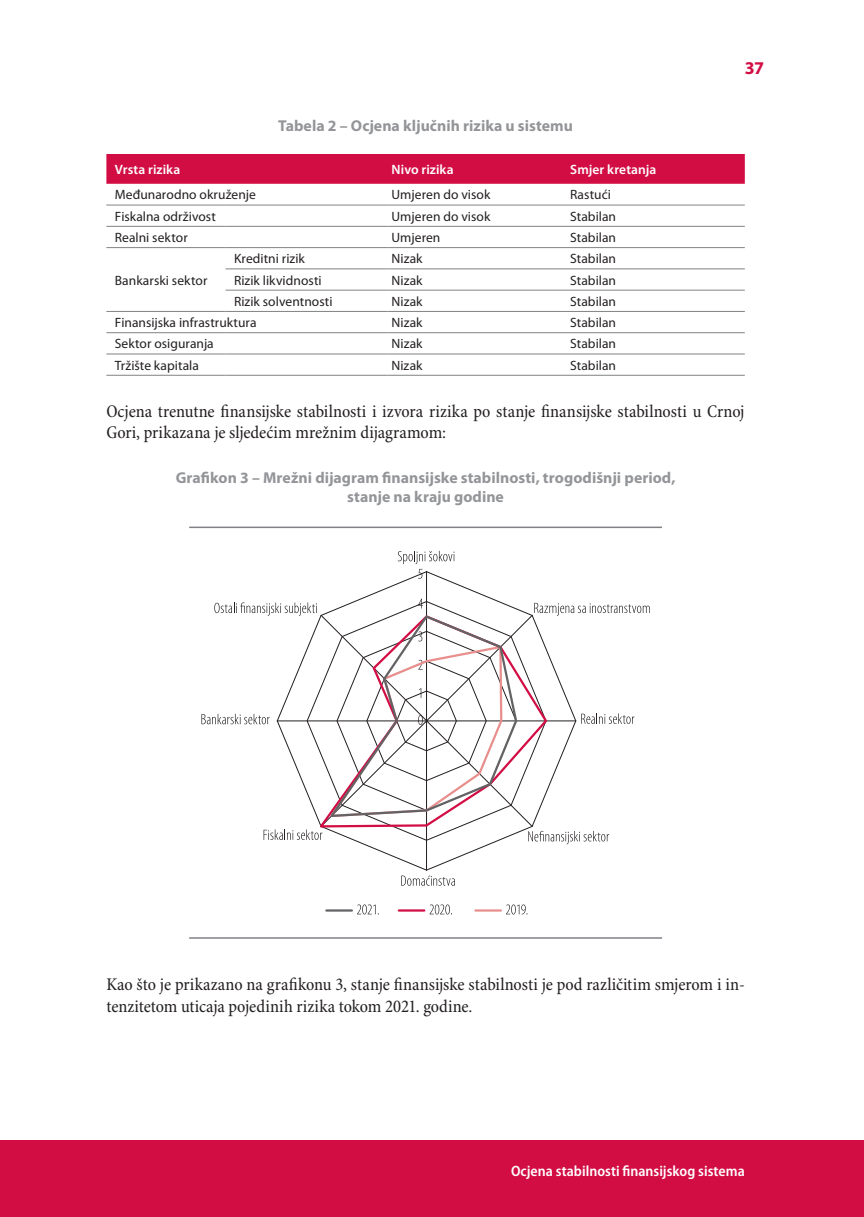
<style>
.page{position:relative;width:864px;height:1217px;background:#fff}
.page>*{position:absolute;margin:0;border:0;box-sizing:border-box;transform-origin:0 0}
.t1{font:condensed 18px/21.6px "Minion Pro";letter-spacing:-.005em;color:#231f20}
.t2{font:700 18px "Myriad Pro";color:#d20d44}
.t3{font:700 15.75px/18.9px "Myriad Pro";color:#939598;text-align:center}
.t4{font:600 semi-condensed 15px "Myriad Pro";color:#fff}
.t5{font:13.5px "Myriad Pro";letter-spacing:.005em;color:#231f20}
.t6{font:600 13.5px "Myriad Pro";letter-spacing:.005em;color:#fff}
</style>
<div class="page">
<div style="left:0;top:1140px;width:863px;height:76px;background:#d20d44"></div>
<div style="left:106px;top:154px;width:638px;height:30px;background:#d20d44"></div>
<hr style="left:106px;top:205px;width:119px;height:1px;background:#808285">
<hr style="left:225px;top:205px;width:162px;height:1px;background:#808285">
<hr style="left:387px;top:205px;width:179px;height:1px;background:#808285">
<hr style="left:566px;top:205px;width:178px;height:1px;background:#808285">
<hr style="left:106px;top:226px;width:119px;height:1px;background:#808285">
<hr style="left:225px;top:226px;width:162px;height:1px;background:#808285">
<hr style="left:387px;top:226px;width:179px;height:1px;background:#808285">
<hr style="left:566px;top:226px;width:178px;height:1px;background:#808285">
<hr style="left:106px;top:247px;width:119px;height:1px;background:#808285">
<hr style="left:225px;top:247px;width:162px;height:1px;background:#808285">
<hr style="left:387px;top:247px;width:179px;height:1px;background:#808285">
<hr style="left:566px;top:247px;width:178px;height:1px;background:#808285">
<hr style="left:225px;top:268px;width:162px;height:1px;background:#808285">
<hr style="left:387px;top:268px;width:179px;height:1px;background:#808285">
<hr style="left:566px;top:268px;width:178px;height:1px;background:#808285">
<hr style="left:225px;top:290px;width:162px;height:1px;background:#808285">
<hr style="left:387px;top:290px;width:179px;height:1px;background:#808285">
<hr style="left:566px;top:290px;width:178px;height:1px;background:#808285">
<hr style="left:106px;top:311px;width:119px;height:1px;background:#808285">
<hr style="left:225px;top:311px;width:162px;height:1px;background:#808285">
<hr style="left:387px;top:311px;width:179px;height:1px;background:#808285">
<hr style="left:566px;top:311px;width:178px;height:1px;background:#808285">
<hr style="left:106px;top:332px;width:119px;height:1px;background:#808285">
<hr style="left:225px;top:332px;width:162px;height:1px;background:#808285">
<hr style="left:387px;top:332px;width:179px;height:1px;background:#808285">
<hr style="left:566px;top:332px;width:178px;height:1px;background:#808285">
<hr style="left:106px;top:353px;width:119px;height:1px;background:#808285">
<hr style="left:225px;top:353px;width:162px;height:1px;background:#808285">
<hr style="left:387px;top:353px;width:179px;height:1px;background:#808285">
<hr style="left:566px;top:353px;width:178px;height:1px;background:#808285">
<hr style="left:106px;top:375px;width:119px;height:1px;background:#808285">
<hr style="left:225px;top:375px;width:162px;height:1px;background:#808285">
<hr style="left:387px;top:375px;width:179px;height:1px;background:#808285">
<hr style="left:566px;top:375px;width:178px;height:1px;background:#808285">
<hr style="left:189px;top:526px;width:472px;height:2px;background:#808285">
<hr style="left:189px;top:937px;width:472px;height:1px;background:#808285">
<svg style="left:277px;top:626px;width:299px;height:219px"></svg>
<svg style="left:534px;top:602px;width:115px;height:14px"></svg>
<svg style="left:581px;top:713px;width:53px;height:10px"></svg>
<svg style="left:532px;top:830px;width:77px;height:14px"></svg>
<svg style="left:401px;top:875px;width:53px;height:10px"></svg>
<svg style="left:263px;top:829px;width:57px;height:10px"></svg>
<svg style="left:201px;top:713px;width:68px;height:11px"></svg>
<svg style="left:214px;top:602px;width:103px;height:14px"></svg>
<hr style="left:326px;top:909px;width:26px;height:2px;background:#636366">
<svg style="left:357px;top:904px;width:21px;height:10px"></svg>
<hr style="left:475px;top:909px;width:25px;height:2px;background:#e88f8d">
<svg style="left:506px;top:904px;width:21px;height:10px"></svg>
<hr style="left:398px;top:909px;width:26px;height:2px;background:#d20d44">
<svg style="left:429px;top:904px;width:23px;height:10px"></svg>
<svg style="left:320px;top:578px;width:212px;height:292px"></svg>
<svg style="left:397px;top:550px;width:57px;height:28px"></svg>
<hr style="left:277px;top:720px;width:298px;height:1px;background:#231f20">
<svg style="left:316px;top:613px;width:232px;height:215px"></svg>
<svg style="left:327px;top:598px;width:191px;height:220px"></svg>
<p class="t3" style="left:278px;top:116px;width:296px">Tabela 2 – Ocjena ključnih rizika u sistemu</p>
<h1 class="t2" style="left:744px;top:56px;width:21px">37</h1>
<p class="t6" style="left:115px;top:161px;width:67px">Vrsta rizika</p>
<p class="t6" style="left:391px;top:161px;width:63px">Nivo rizika</p>
<p class="t6" style="left:570px;top:161px;width:88px">Smjer kretanja</p>
<p class="t5" style="left:115px;top:186px;width:142px">Međunarodno okruženje</p>
<p class="t5" style="left:391px;top:186px;width:100px">Umjeren do visok</p>
<p class="t5" style="left:570px;top:186px;width:42px">Rastući</p>
<p class="t5" style="left:115px;top:208px;width:102px">Fiskalna održivost</p>
<p class="t5" style="left:391px;top:208px;width:100px">Umjeren do visok</p>
<p class="t5" style="left:570px;top:208px;width:47px">Stabilan</p>
<p class="t5" style="left:115px;top:229px;width:74px">Realni sektor</p>
<p class="t5" style="left:391px;top:229px;width:50px">Umjeren</p>
<p class="t5" style="left:570px;top:229px;width:47px">Stabilan</p>
<p class="t5" style="left:115px;top:272px;width:94px">Bankarski sektor</p>
<p class="t5" style="left:234px;top:250px;width:72px">Kreditni rizik</p>
<p class="t5" style="left:391px;top:250px;width:33px">Nizak</p>
<p class="t5" style="left:570px;top:250px;width:47px">Stabilan</p>
<p class="t5" style="left:234px;top:272px;width:89px">Rizik likvidnosti</p>
<p class="t5" style="left:391px;top:272px;width:33px">Nizak</p>
<p class="t5" style="left:570px;top:272px;width:47px">Stabilan</p>
<p class="t5" style="left:234px;top:293px;width:100px">Rizik solventnosti</p>
<p class="t5" style="left:391px;top:293px;width:33px">Nizak</p>
<p class="t5" style="left:570px;top:293px;width:47px">Stabilan</p>
<p class="t5" style="left:115px;top:314px;width:143px">Finansijska infrastruktura</p>
<p class="t5" style="left:391px;top:314px;width:33px">Nizak</p>
<p class="t5" style="left:570px;top:314px;width:47px">Stabilan</p>
<p class="t5" style="left:115px;top:335px;width:100px">Sektor osiguranja</p>
<p class="t5" style="left:391px;top:335px;width:33px">Nizak</p>
<p class="t5" style="left:570px;top:335px;width:47px">Stabilan</p>
<p class="t5" style="left:115px;top:357px;width:86px">Tržište kapitala</p>
<p class="t5" style="left:391px;top:357px;width:33px">Nizak</p>
<p class="t5" style="left:570px;top:357px;width:47px">Stabilan</p>
<h1 class="t1" style="left:106px;top:401px;width:639px">Ocjena trenutne finansijske stabilnosti i izvora rizika po stanje finansijske stabilnosti u Crnoj<br>Gori, prikazana je sljedećim mrežnim dijagramom:</h1>
<p class="t3" style="left:176px;top:467px;width:501px">Grafikon 3 – Mrežni dijagram finansijske stabilnosti, trogodišnji period, stanje na kraju godine</p>
<h1 class="t1" style="left:106px;top:974px;width:639px">Kao što je prikazano na grafikonu 3, stanje finansijske stabilnosti je pod različitim smjerom i in&shy;tenzitetom uticaja pojedinih rizika tokom 2021. godine.</h1>
<p class="t4" style="left:511px;top:1161px;width:235px">Ocjena stabilnosti finansijskog sistema</p>
</div>
